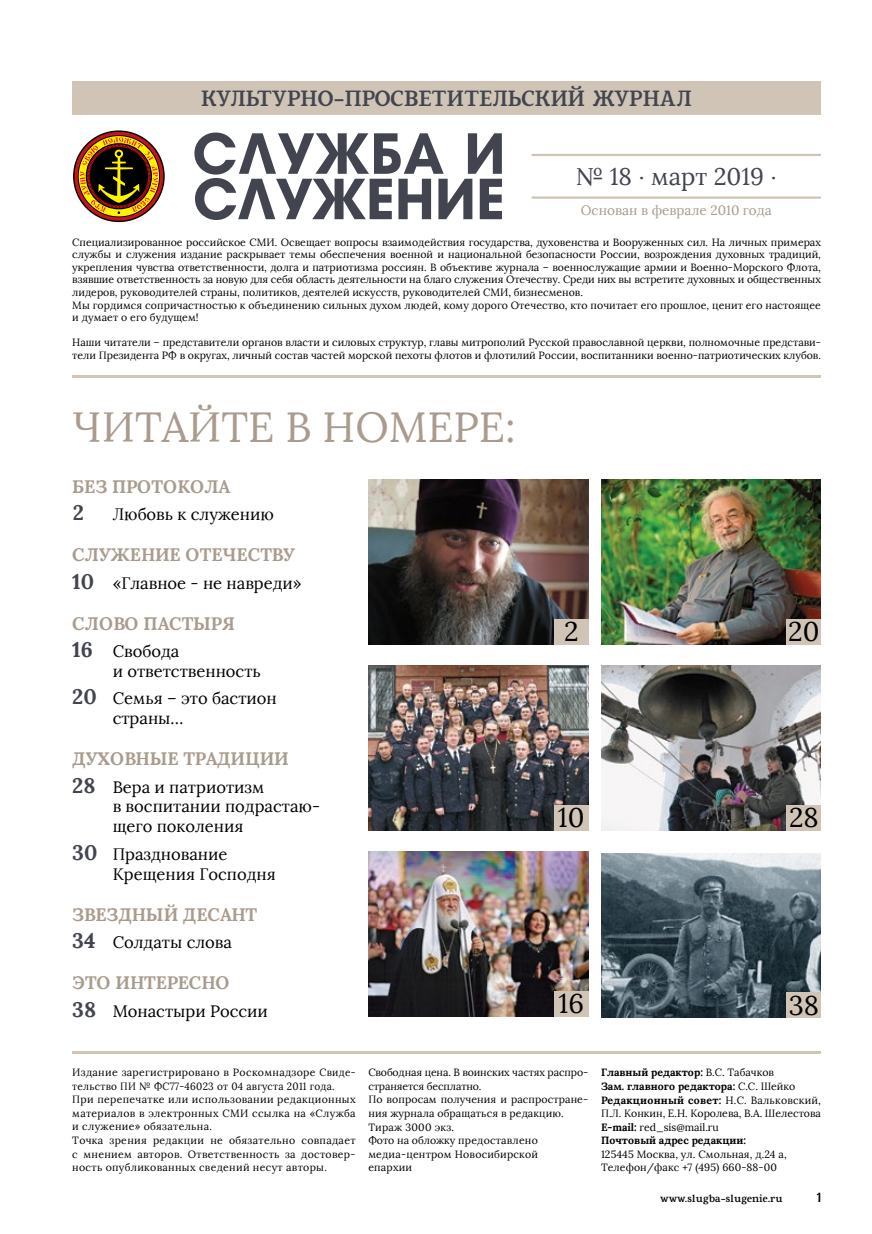
<style>
.page{position:relative;width:872px;height:1234px;background:#fff}
.page>*{position:absolute;margin:0;border:0;box-sizing:border-box;transform-origin:0 0}
.t1{font:42px "Lora";color:#a99b8d}
.t2{font:30px "Fowviel";color:#42454f}
.t3{font:27px "Lora";color:#000}
.t4{font:24px "Lora";color:#42454f}
.t5{font:700 21px "Lora";color:#42454f}
.t6{font:700 18px "Lora";color:#a99b8d}
.t7{font:18px "Fowviel";color:#000}
.t8{font:16.5px/19.8px "Lora";color:#000}
.t9{font:13.5px "Lora";color:#a99b8d}
.t10{font:13.5px "Fowviel";color:#000}
.t11{font:10.5px/13.5px "Lora";color:#000}
.t12{font:10.5px/13.5px "Lora";letter-spacing:.03em;color:#000}
.s1{font-family:"PT Sans"}
.s2{font-weight:700;font-size:21px;color:#42454f}
.s3{font-weight:700}
</style>
<div class="page">
<div style="left:72px;top:81px;width:749px;height:33px;background:#d0c4b6"></div>
<hr style="left:72px;top:1050px;width:749px;height:3px;background:#d0c4b6">
<hr style="left:72px;top:375px;width:749px;height:2px;background:#d0c4b6">
<img style="left:368px;top:480px;width:220px;height:164px">
<img style="left:368px;top:665px;width:220px;height:165px">
<img style="left:368px;top:851px;width:220px;height:165px">
<img style="left:601px;top:480px;width:220px;height:164px">
<img style="left:601px;top:665px;width:220px;height:165px">
<div style="left:554px;top:619px;width:34px;height:25px;background:#d0c4b6"></div>
<div style="left:554px;top:804px;width:34px;height:26px;background:#d0c4b6"></div>
<div style="left:554px;top:990px;width:34px;height:26px;background:#d0c4b6"></div>
<div style="left:787px;top:619px;width:34px;height:25px;background:#d0c4b6"></div>
<img style="left:601px;top:853px;width:220px;height:164px">
<div style="left:787px;top:992px;width:34px;height:25px;background:#d0c4b6"></div>
<div style="left:787px;top:804px;width:34px;height:26px;background:#d0c4b6"></div>
<hr style="left:531px;top:196px;width:290px;height:3px;background:#d0c4b6">
<hr style="left:531px;top:154px;width:290px;height:2px;background:#d0c4b6">
<svg style="left:194px;top:132px;width:308px;height:88px"></svg>
<svg style="left:74px;top:132px;width:89px;height:88px"></svg>
<h2 class="t2" style="left:201px;top:84px;width:492px">КУЛЬТУРНО-ПРОСВЕТИТЕЛЬСКИЙ ЖУРНАЛ</h2>
<h3 class="t4" style="left:576px;top:161px;width:203px">№ 18 <span class="s1">·</span> март 2019 <span class="s1">·</span></h3>
<p class="t9" style="left:581px;top:201px;width:192px">Основан в феврале 2010 года</p>
<p class="t11" style="left:72px;top:235px;width:750px;line-height:12.6px">Специализированное российское СМИ. Освещает вопросы взаимодействия государства, духовенства и Вооруженных сил. На личных примерах службы и служения издание раскрывает темы обеспечения военной и национальной безопасности России, возрождения духовных традиций, укрепления чувства ответственности, долга и патриотизма россиян. В объективе журнала – военнослужащие армии и Военно-Морского Флота, взявшие ответственность за новую для себя область деятельности на благо служения Отечеству. Среди них вы встретите духовных и общественных лидеров, руководителей страны, политиков, деятелей искусств, руководителей СМИ, бизнесменов.<br>Мы гордимся сопричастностью к объединению сильных духом людей, кому дорого Отечество, кто почитает его прошлое, ценит его настоящее и думает о его будущем!</p>
<p class="t11" style="left:72px;top:336px;width:750px;line-height:12.6px">Наши читатели – представители органов власти и силовых структур, главы митрополий Русской православной церкви, полномочные представи&shy;тели Президента РФ в округах, личный состав частей морской пехоты флотов и флотилий России, воспитанники военно-патриотических клубов.</p>
<h1 class="t1" style="left:72px;top:401px;width:445px">ЧИТАЙТЕ В НОМЕРЕ:</h1>
<h3 class="t6" style="left:72px;top:474px;width:159px">БЕЗ ПРОТОКОЛА</h3>
<h3 class="t5" style="left:73px;top:499px;width:13px">2</h3>
<h3 class="t8" style="left:113px;top:504px;width:163px">Любовь к служению</h3>
<h3 class="t6" style="left:72px;top:543px;width:224px">СЛУЖЕНИЕ ОТЕЧЕСТВУ</h3>
<h3 class="t8" style="left:72px;top:572px;width:231px"><span class="s2">10</span> «Главное - не навреди»</h3>
<h3 class="t6" style="left:72px;top:611px;width:164px">СЛОВО ПАСТЫРЯ</h3>
<h3 class="t8" style="left:113px;top:641px;width:150px;text-indent:-40px"><span class="s2">16</span> Свобода<br>и ответственность</h3>
<h3 class="t8" style="left:113px;top:688px;width:166px;text-indent:-40px"><span class="s2">20</span> Семья – это бастион страны…</h3>
<h3 class="t6" style="left:72px;top:746px;width:218px">ДУХОВНЫЕ ТРАДИЦИИ</h3>
<h3 class="t8" style="left:113px;top:776px;width:209px;text-indent:-40px"><span class="s2">28</span> Вера и патриотизм<br>в воспитании подрастаю&shy;щего поколения</h3>
<h3 class="t8" style="left:113px;top:843px;width:165px;text-indent:-40px"><span class="s2">30</span> Празднование<br>Крещения Господня</h3>
<h3 class="t6" style="left:72px;top:902px;width:186px">ЗВЕЗДНЫЙ ДЕСАНТ</h3>
<h3 class="t8" style="left:72px;top:932px;width:161px"><span class="s2">34</span> Солдаты слова</h3>
<h3 class="t6" style="left:72px;top:970px;width:159px">ЭТО ИНТЕРЕСНО</h3>
<h3 class="t8" style="left:72px;top:1000px;width:197px"><span class="s2">38</span> Монастыри России</h3>
<h3 class="t3" style="left:564px;top:615px;width:16px">2</h3>
<h3 class="t3" style="left:788px;top:615px;width:33px">20</h3>
<h3 class="t3" style="left:558px;top:801px;width:28px">10</h3>
<h3 class="t3" style="left:789px;top:801px;width:31px">28</h3>
<h3 class="t3" style="left:558px;top:986px;width:27px">16</h3>
<h3 class="t3" style="left:789px;top:988px;width:32px">38</h3>
<p class="t12" style="left:72px;top:1065px;width:285px">Издание зарегистрировано в Роскомнадзоре Свиде&shy;тельство ПИ № ФС77-46023 от 04 августа 2011 года.<br>При перепечатке или использовании редакционных материалов в электронных СМИ ссылка на «Служба и служение» обязательна.<br>Точка зрения редакции не обязательно совпадает с мнением авторов. Ответственность за достовер&shy;ность опубликованных сведений несут авторы.</p>
<p class="t11" style="left:368px;top:1065px;width:221px">Свободная цена. В воинских частях распро&shy;страняется бесплатно.<br>По вопросам получения и распростране&shy;ния журнала обращаться в редакцию.<br>Тираж 3000 экз.<br>Фото на обложку предоставлено медиа-центром Новосибирской<br>епархии</p>
<p class="t11" style="left:601px;top:1065px;width:221px"><span class="s3">Главный редактор:</span> В.С. Табачков<br><span class="s3">Зам. главного редактора:</span> С.С. Шейко <span class="s3">Редакционный совет:</span> Н.С. Вальковский, П.Л. Конкин, Е.Н. Королева, В.А. Шелестова <span class="s3">E-mail:</span> red_sis@mail.ru<br><span class="s3">Почтовый адрес редакции:</span></p>
<p class="t11" style="left:601px;top:1146px;width:187px">125445 Москва, ул. Смольная, д.24 а,<br>Телефон/факс +7 (495) 660-88-00</p>
<p class="t10" style="left:660px;top:1191px;width:124px">www.slugba-slugenie.ru</p>
<h3 class="t7" style="left:816px;top:1188px;width:6px">1</h3>
</div>
